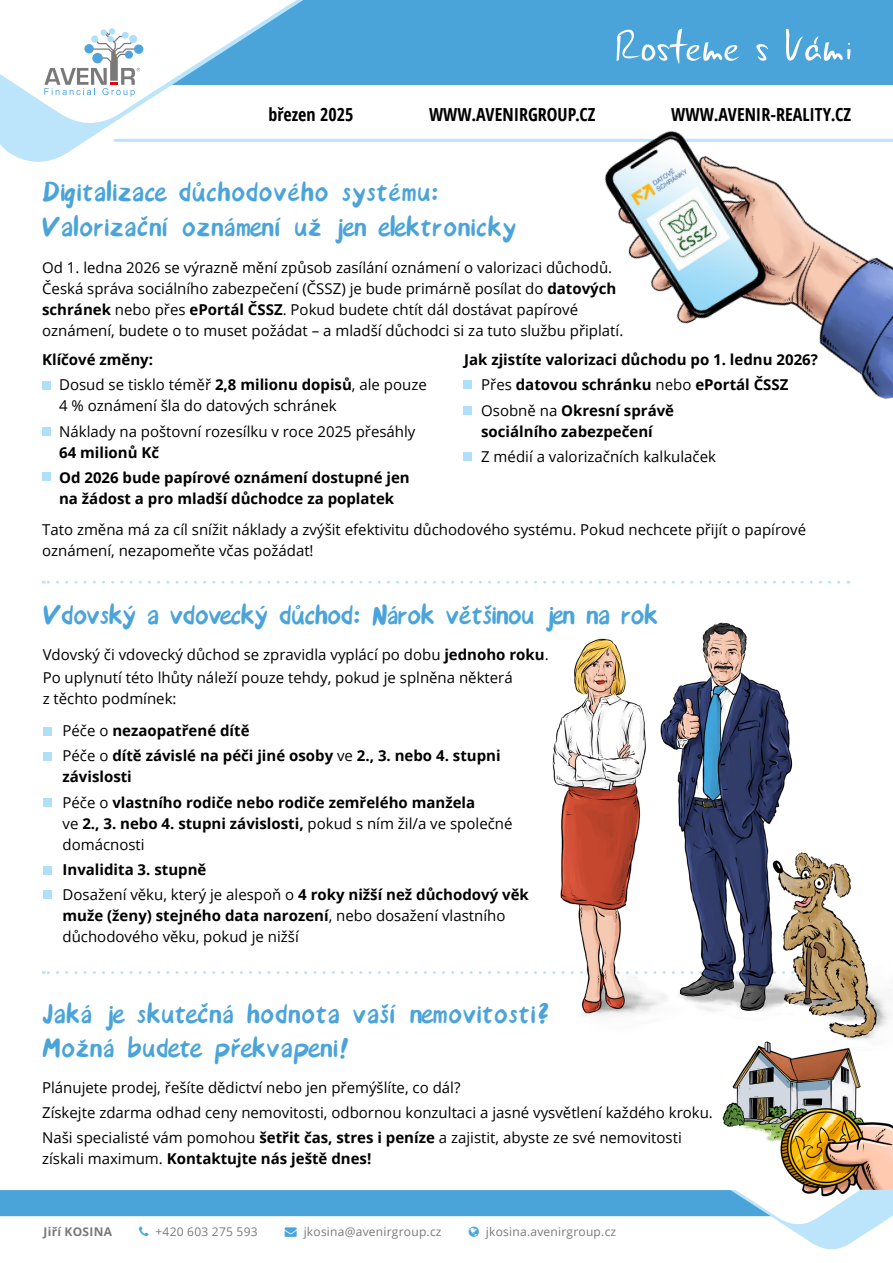
<style>
.page{position:relative;width:893px;height:1263px;background:#fff}
.page>*{position:absolute;margin:0;border:0;box-sizing:border-box;transform-origin:0 0}
.t1{font:36px/34.5px "Avenir Font";color:#4aa4da}
.t2{font:36px "Avenir Font";letter-spacing:-.03em;color:#4aa4da}
.t3{font:700 condensed 18px "Open Sans";color:#000}
.t4{font:15px/21px "Open Sans";color:#000}
.t5{font:700 15px/25.2px "Open Sans";color:#000}
.t6{font:12px "Open Sans";letter-spacing:.02em;color:#797979}
.t7{font:700 12px "Open Sans";letter-spacing:.02em;color:#797979}
.s1{font-weight:700}
.s2{font-weight:400}
.s3{color:#49a5db}
</style>
<div class="page">
<img style="left:722px;top:1063px;width:171px;height:126px">
<div style="left:43px;top:727px;width:9px;height:9px;background:#afdff9"></div>
<div style="left:43px;top:752px;width:9px;height:9px;background:#afdff9"></div>
<div style="left:43px;top:798px;width:9px;height:9px;background:#afdff9"></div>
<div style="left:43px;top:866px;width:9px;height:9px;background:#afdff9"></div>
<div style="left:43px;top:890px;width:9px;height:9px;background:#afdff9"></div>
<svg style="left:43px;top:581px;width:485px;height:3px"></svg>
<svg style="left:43px;top:971px;width:485px;height:3px"></svg>
<div style="left:42px;top:381px;width:9px;height:9px;background:#afdff9"></div>
<div style="left:463px;top:380px;width:9px;height:9px;background:#afdff9"></div>
<div style="left:463px;top:452px;width:9px;height:9px;background:#afdff9"></div>
<div style="left:463px;top:406px;width:9px;height:9px;background:#afdff9"></div>
<div style="left:42px;top:427px;width:9px;height:9px;background:#afdff9"></div>
<div style="left:42px;top:472px;width:9px;height:9px;background:#afdff9"></div>
<img style="left:534px;top:580px;width:357px;height:483px">
<div style="left:22px;top:0;width:871px;height:85px;background:#4aa4da"></div>
<svg style="left:0;top:0;width:328px;height:162px"></svg>
<hr style="left:115px;top:139px;width:778px;height:3px;background:#bce4fa">
<svg style="left:0;top:0;width:302px;height:129px"></svg>
<img style="left:556px;top:28px;width:337px;height:371px">
<svg style="left:0;top:1189px;width:893px;height:61px"></svg>
<p class="t3" style="left:268px;top:101px;width:86px">březen 2025</p>
<p class="t3" style="left:429px;top:101px;width:168px">WWW.AVENIRGROUP.CZ</p>
<p class="t3" style="left:671px;top:101px;width:181px">WWW.AVENIR-REALITY.CZ</p>
<h1 class="t1" style="left:42px;top:176px;width:476px">Digitalizace důchodového systému:<br>Valorizační oznámení už jen elektronicky</h1>
<p class="t4" style="left:42px;top:257px;width:583px">Od 1. ledna 2026 se výrazně mění způsob zasílání oznámení o valorizaci důchodů.<br>Česká správa sociálního zabezpečení (ČSSZ) je bude primárně posílat do <span class="s1">datových schránek</span> nebo přes <span class="s1">ePortál ČSSZ</span>. Pokud budete chtít dál dostávat papírové oznámení, budete o to muset požádat – a mladší důchodci si za tuto službu připlatí.</p>
<p class="t5" style="left:59px;top:347px;width:369px;text-indent:-17px">Klíčové změny:<br><span class="s2">Dosud se tisklo téměř</span> 2,8 milionu dopisů<span class="s2">, ale pouze</span></p>
<p class="t4" style="left:59px;top:393px;width:358px;line-height:25.2px">4 % oznámení šla do datových schránek<br>Náklady na poštovní rozesílku v roce 2025 přesáhly</p>
<p class="t5" style="left:59px;top:439px;width:352px">64 milionů Kč<br>Od 2026 bude papírové oznámení dostupné jen</p>
<p class="t5" style="left:59px;top:485px;width:337px">na žádost a pro mladší důchodce za poplatek</p>
<p class="t5" style="left:481px;top:347px;width:338px;text-indent:-17px">Jak zjistíte valorizaci důchodu po 1. lednu 2026?<br><span class="s2">Přes</span> datovou schránku <span class="s2">nebo</span> ePortál ČSSZ<br><span class="s2">Osobně na</span> Okresní správě</p>
<p class="t5" style="left:481px;top:418px;width:173px">sociálního zabezpečení</p>
<p class="t4" style="left:481px;top:446px;width:236px">Z médií a valorizačních kalkulaček</p>
<p class="t4" style="left:42px;top:518px;width:765px">Tato změna má za cíl snížit náklady a zvýšit efektivitu důchodového systému. Pokud nechcete přijít o papírové oznámení, nezapomeňte včas požádat!</p>
<h1 class="t2" style="left:43px;top:600px;width:617px">Vdovský a vdovecký důchod: Nárok většinou jen na rok</h1>
<p class="t4" style="left:43px;top:643px;width:508px;line-height:22.5px">Vdovský či vdovecký důchod se zpravidla vyplácí po dobu <span class="s1">jednoho roku</span>.<br>Po uplynutí této lhůty náleží pouze tehdy, pokud je splněna některá</p>
<p class="t4" style="left:63px;top:682px;width:189px;line-height:32.1px;text-indent:-20px">z těchto podmínek:<br>Péče o <span class="s1">nezaopatřené dítě</span></p>
<p class="t5" style="left:63px;top:745px;width:440px;line-height:21px"><span class="s2">Péče o</span> dítě závislé na péči jiné osoby <span class="s2">ve</span> 2., 3. nebo 4. stupni závislosti</p>
<p class="t5" style="left:63px;top:791px;width:451px;line-height:21px"><span class="s2">Péče o</span> vlastního rodiče nebo rodiče zemřelého manžela<br><span class="s2">ve</span> 2., 3. nebo 4. stupni závislosti, <span class="s2">pokud s ním žil/a ve společné domácnosti</span></p>
<p class="t5" style="left:63px;top:856px;width:468px">Invalidita 3. stupně<br><span class="s2">Dosažení věku, který je alespoň o</span> 4 roky nižší než důchodový věk</p>
<p class="t4" style="left:63px;top:905px;width:444px"><span class="s1">muže (ženy) stejného data narození</span>, nebo dosažení vlastního důchodového věku, pokud je nižší</p>
<h1 class="t1" style="left:42px;top:997px;width:510px">Jaká je skutečná hodnota vaší nemovitosti?<br>Možná budete překvapeni!</h1>
<p class="t4" style="left:42px;top:1074px;width:672px;line-height:25.2px">Plánujete prodej, řešíte dědictví nebo jen přemýšlíte, co dál?<br>Získejte zdarma odhad ceny nemovitosti, odbornou konzultaci a jasné vysvětlení každého kroku.<br>Naši specialisté vám pomohou <span class="s1">šetřit čas, stres i peníze</span> a zajistit, abyste ze své nemovitosti</p>
<p class="t5" style="left:42px;top:1146px;width:331px"><span class="s2">získali maximum.</span> Kontaktujte nás ještě dnes!</p>
<p class="t7" style="left:44px;top:1223px;width:70px">Jiří KOSINA</p>
<p class="t6" style="left:155px;top:1223px;width:104px">+420 603 275 593</p>
<p class="t6" style="left:285px;top:1223px;width:158px"><span class="s3">→</span> jkosina@avenirgroup.cz</p>
<p class="t6" style="left:486px;top:1223px;width:132px">jkosina.avenirgroup.cz</p>
</div>
